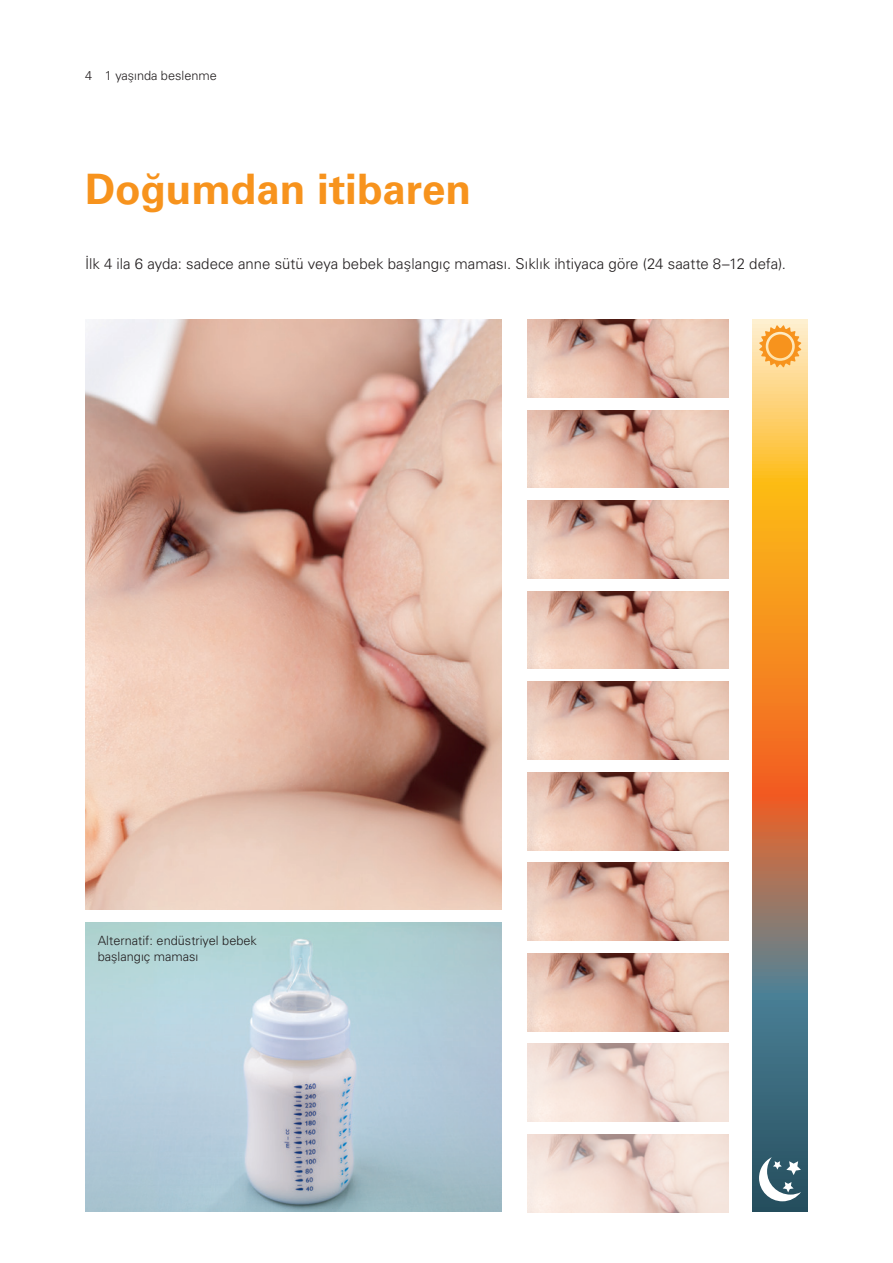
<style>
.page{position:relative;width:893px;height:1263px;background:#fff}
.page>*{position:absolute;margin:0;border:0;box-sizing:border-box;transform-origin:0 0}
.t1{font:700 42px "Univers CE";color:#f7931d}
.t2{font:300 15px "Univers CE";color:#231f20}
.t3{font:300 12.75px/16.5px "Univers CE";color:#231f20}
</style>
<div class="page">
<img style="left:85px;top:320px;width:417px;height:589px">
<img style="left:85px;top:922px;width:417px;height:290px">
<svg style="left:753px;top:320px;width:55px;height:892px;background:#b8894e"></svg>
<svg style="left:759px;top:325px;width:42px;height:42px"></svg>
<div style="left:768px;top:334px;width:24px;height:24px;background:#f7931d;border-radius:50%"></div>
<svg style="left:759px;top:1157px;width:42px;height:44px"></svg>
<img style="left:527px;top:320px;width:202px;height:77px">
<img style="left:527px;top:410px;width:202px;height:78px">
<img style="left:527px;top:501px;width:202px;height:77px">
<img style="left:527px;top:591px;width:202px;height:78px">
<img style="left:527px;top:682px;width:202px;height:77px">
<img style="left:527px;top:772px;width:202px;height:78px">
<img style="left:527px;top:863px;width:202px;height:77px">
<img style="left:527px;top:953px;width:202px;height:78px">
<img style="left:527px;top:1044px;width:202px;height:77px">
<img style="left:527px;top:1134px;width:202px;height:78px">
<p class="t3" style="left:85px;top:67px;width:133px">4 1 yaşında beslenme</p>
<h1 class="t1" style="left:85px;top:164px;width:388px">Doğumdan itibaren</h1>
<p class="t2" style="left:85px;top:255px;width:703px">İlk 4 ila 6 ayda: sadece anne sütü veya bebek başlangıç maması. Sıklık ihtiyaca göre (24 saatte 8–12 defa).</p>
<p class="t3" style="left:98px;top:932px;width:161px">Alternatif: endüstriyel bebek başlangıç maması</p>
</div>
